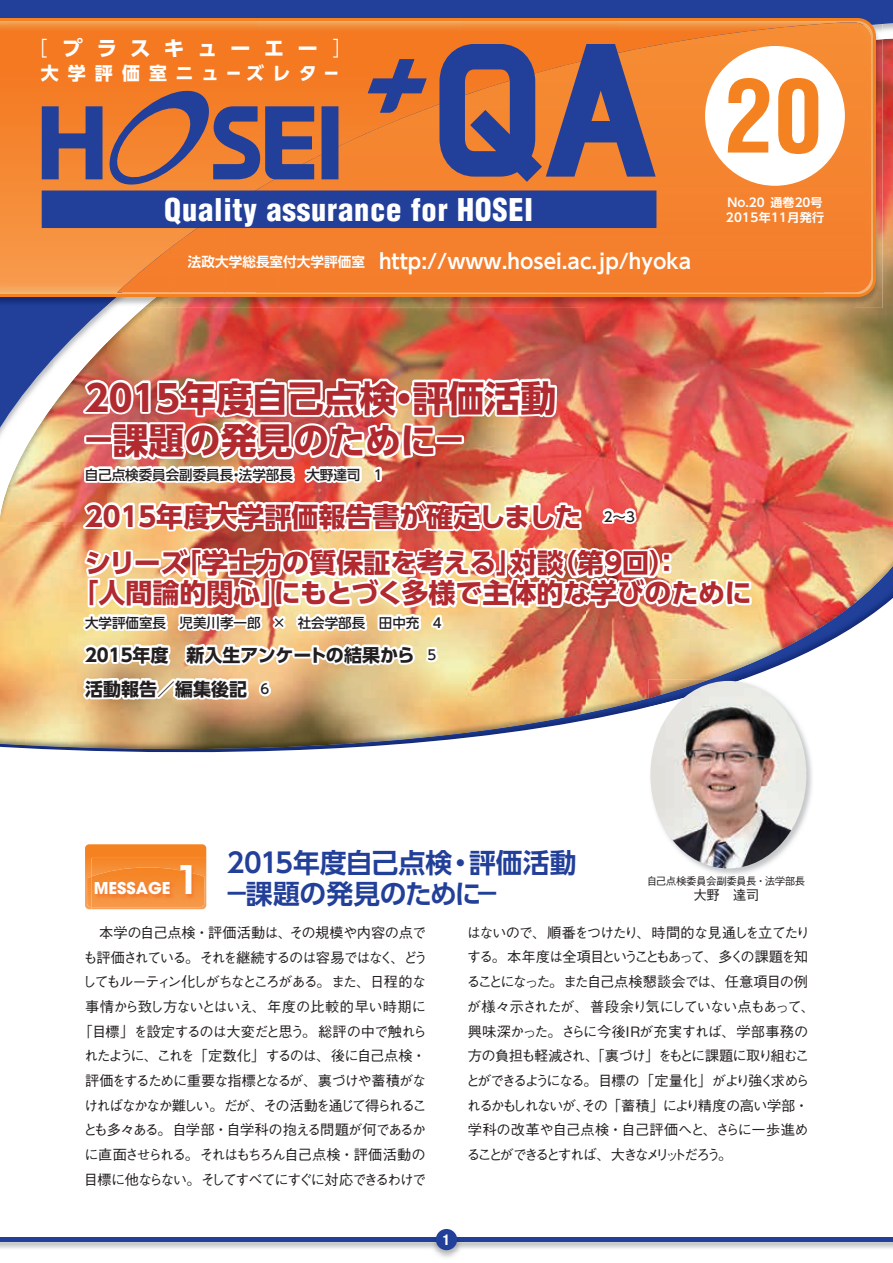
<style>
.page{position:relative;width:893px;height:1263px;background:#fff}
.page>*{position:absolute;margin:0;border:0;box-sizing:border-box;transform-origin:0 0}
.t1{font:700 condensed 99px "Helvetica";color:#f58220}
.t2{font:39px "ITC Avant Garde MM 575 750";color:#fff}
.t3{font:700 36px/42.5px "UD Shin Go Pro";color:#b02a2f}
.t4{font:900 condensed 30.6px "Helvetica";letter-spacing:.025em;color:#fff}
.t5{font:700 27px/46.8px "UD Shin Go Pro";color:#b02a2f}
.t6{font:700 27px "UD Shin Go Pr 6 De";letter-spacing:-.005em;color:#223f99}
.t7{font:700 20.55px "UD Shin Go Pro";letter-spacing:.63em;color:#fff}
.t8{font:300 20.55px "UD Shin Go Pro";color:#fff}
.t9{font:700 20.25px "UD Shin Go Pro De";color:#fff}
.t10{font:700 18px "UD Shin Go Pro";color:#231f20}
.t11{font:700 18px "UD Shin Go Pro";letter-spacing:.47em;color:#fff}
.t12{font:16.2px "ITC Avant Garde MM 740 750";color:#fff}
.t13{font:700 condensed 14.85px "Helvetica Neue LT Std";color:#fff}
.t14{font:500 14.25px/24.8px "Gothic BBB Pr 6";letter-spacing:-.095em;color:#231f20}
.t15{font:500 14.25px "Gothic BBB Pr 6";letter-spacing:-.125em;color:#231f20}
.t16{font:500 14.25px "Gothic BBB Pr 6";letter-spacing:-.035em;color:#231f20}
.t17{font:500 14.25px "Gothic BBB Pr 6";color:#231f20}
.t18{font:500 14.25px "Gothic BBB Pr 6";letter-spacing:-.21em;color:#231f20}
.t19{font:500 14.25px "Gothic BBB Pr 6";letter-spacing:-.01em;color:#231f20}
.t20{font:500 14.25px "Gothic BBB Pr 6";letter-spacing:-.055em;color:#231f20}
.t21{font:500 14.25px "Gothic BBB Pr 6";letter-spacing:-.03em;color:#231f20}
.t22{font:500 14.25px "Gothic BBB Pr 6";letter-spacing:-.045em;color:#231f20}
.t23{font:700 13.65px "UD Shin Go Pro De";color:#fff}
.t24{font:500 13.5px "UD Shin Go Pro";color:#231f20}
.t25{font:500 13.5px "Gothic BBB Pr 5";color:#231f20}
.t26{font:700 12px/15.8px "UD Shin Go Pro De";letter-spacing:.025em;color:#fff}
.t27{font:500 10.5px "Gothic BBB Pr 5";letter-spacing:-.045em;color:#231f20}
</style>
<div class="page">
<img style="left:0;top:0;width:893px;height:910px">
<div style="left:322px;top:107px;width:16px;height:72px;background:#223f99"></div>
<svg style="left:41px;top:83px;width:274px;height:109px;background:#ab6b52"></svg>
<svg style="left:439px;top:44px;width:217px;height:138px;background:#815e68"></svg>
<svg style="left:367px;top:59px;width:60px;height:54px;background:#9a6155"></svg>
<div style="left:43px;top:191px;width:613px;height:36px;background:#223f99"></div>
<div style="left:42px;top:190px;width:614px;height:38px;border:2px solid #223f99"></div>
<div style="left:706px;top:47px;width:138px;height:138px;background:#fff;border-radius:50%"></div>
<img style="left:75px;top:366px;width:484px;height:123px">
<svg style="left:75px;top:497px;width:509px;height:39px"></svg>
<svg style="left:593px;top:506px;width:46px;height:20px"></svg>
<img style="left:75px;top:544px;width:679px;height:181px">
<div style="left:0;top:1237px;width:893px;height:5px;background:#223f99"></div>
<img style="left:429px;top:1229px;width:35px;height:28px">
<div style="left:436px;top:1229px;width:21px;height:21px;background:#223f99;border-radius:50%"></div>
<svg style="left:85px;top:844px;width:121px;height:65px;background:#f5872a"></svg>
<img style="left:87px;top:876px;width:4px;height:31px">
<img style="left:91px;top:858px;width:117px;height:52px">
<img style="left:91px;top:858px;width:115px;height:51px">
<img style="left:91px;top:867px;width:113px;height:40px">
<img style="left:649px;top:679px;width:165px;height:197px">
<img style="left:650px;top:681px;width:156px;height:187px">
<h3 class="t7" style="left:62px;top:32px;width:257px">プラスキューエー</h3>
<h3 class="t8" style="left:27px;top:32px;width:22px">［</h3>
<p class="t11" style="left:41px;top:58px;width:299px">大学評価室ニューズレター</p>
<h3 class="t8" style="left:333px;top:32px;width:22px">[</h3>
<h3 class="t4" style="left:164px;top:191px;width:370px">Quality assurance for HOSEI</h3>
<h3 class="t9" style="left:379px;top:245px;width:314px">http://www.hosei.ac.jp/hyoka</h3>
<p class="t23" style="left:188px;top:250px;width:179px">法政大学総長室付大学評価室</p>
<h1 class="t1" style="left:725px;top:54px;width:100px">20</h1>
<p class="t26" style="left:771px;top:194px;width:53px">通巻20号</p>
<p class="t26" style="left:726px;top:194px;width:100px">No.20<br>2015年11月発行</p>
<h3 class="t3" style="left:81px;top:376px;width:388px">2015年度自己点検<br>－課題の発見のために－</h3>
<p class="t24" style="left:374px;top:464px;width:10px">1</p>
<h3 class="t3" style="left:412px;top:376px;width:145px">評価活動</h3>
<h3 class="t3" style="left:386px;top:376px;width:37px">・</h3>
<p class="t24" style="left:85px;top:464px;width:277px">自己点検委員会副委員長法学部長　大野達司</p>
<p class="t24" style="left:229px;top:464px;width:15px">・</p>
<h3 class="t5" style="left:550px;top:492px;width:131px;text-indent:-465px">2015年度大学評価報告書が確定しました<br>（第9回：(</h3>
<p class="t24" style="left:604px;top:505px;width:33px">2~3</p>
<h3 class="t5" style="left:84px;top:539px;width:105px">シリーズ</h3>
<h3 class="t5" style="left:174px;top:539px;width:351px">「学士力の質保証を考える」</h3>
<h3 class="t5" style="left:510px;top:539px;width:55px">対談</h3>
<h3 class="t5" style="left:274px;top:569px;width:479px">にもとづく多様で主体的な学びのために</h3>
<h3 class="t5" style="left:72px;top:569px;width:217px">「人間論的関心」</h3>
<p class="t24" style="left:85px;top:612px;width:336px">大学評価室長　児美川孝一郎　×　社会学部長　田中充</p>
<p class="t10" style="left:85px;top:640px;width:331px">2015年度　新入生アンケートの結果から</p>
<p class="t24" style="left:261px;top:678px;width:10px">6</p>
<p class="t10" style="left:85px;top:674px;width:163px">活動報告／編集後記</p>
<p class="t24" style="left:433px;top:612px;width:10px">4</p>
<p class="t24" style="left:428px;top:644px;width:10px">5</p>
<h3 class="t6" style="left:227px;top:840px;width:227px">2015年度自己点検</h3>
<h3 class="t6" style="left:469px;top:840px;width:109px">評価活動</h3>
<h3 class="t6" style="left:447px;top:840px;width:28px">・</h3>
<h2 class="t2" style="left:177px;top:855px;width:25px">1</h2>
<p class="t27" style="left:647px;top:872px;width:160px">自己点検委員会副委員長・法学部長</p>
<h3 class="t6" style="left:246px;top:872px;width:237px">課題の発見のために</h3>
<p class="t12" style="left:94px;top:878px;width:78px">MESSAGE</p>
<h3 class="t6" style="left:224px;top:872px;width:28px">－</h3>
<p class="t25" style="left:694px;top:884px;width:67px">大野　達司</p>
<p class="t21" style="left:289px;top:921px;width:139px">その規模や内容の点で</p>
<h3 class="t6" style="left:474px;top:872px;width:28px">－</h3>
<p class="t19" style="left:99px;top:921px;width:194px">本学の自己点検・評価活動は、</p>
<p class="t20" style="left:636px;top:921px;width:175px">、時間的な見通しを立てたり</p>
<p class="t14" style="left:466px;top:919px;width:351px">はないので、順番をつけたり<br>する。本年度は全項目ということもあって、多くの課題を知ることになった。また自己点検懇談会では、任意項目の例が様々示されたが、普段余り気にしていない点もあって、興味深かった。さらに今後IRが充実すれば、学部事務の方の負担も軽減され、「裏づけ」をもとに課題に取り組むことができるようになる。目標の「定量化」がより強く求められるかもしれないがその「蓄積」により精度の高い学部・</p>
<p class="t14" style="left:576px;top:1092px;width:16px">、</p>
<p class="t17" style="left:468px;top:1118px;width:343px">学科の改革や自己点検・自己評価へと、さらに一歩進め</p>
<p class="t14" style="left:718px;top:1141px;width:16px">。</p>
<p class="t14" style="left:83px;top:944px;width:312px">も評価されている。それを継続するのは容易ではなく</p>
<p class="t15" style="left:82px;top:970px;width:346px">してもルーティン化しがちなところがある。また、日程的な</p>
<p class="t16" style="left:85px;top:995px;width:342px">事情から致し方ないとはいえ、年度の比較的早い時期に</p>
<p class="t22" style="left:302px;top:1020px;width:126px">。総評の中で触れら</p>
<p class="t14" style="left:390px;top:944px;width:39px">、どう</p>
<p class="t14" style="left:83px;top:1018px;width:345px;text-indent:-5px">「目標」を設定するのは大変だと思う<br>れたように、これを「定数化」するのは、後に自己点検・評価をするために重要な指標となるが、裏づけや蓄積がなければなかなか難しい。だが、その活動を通じて得られることも多々ある。自学部・自学科の抱える問題が何であるかに直面させられる。それはもちろん自己点検・評価活動の目標に他ならない。そしてすべてにすぐに対応できるわけで</p>
<p class="t18" style="left:466px;top:1143px;width:256px">ることができるとすれば、大きなメリットだろう</p>
<p class="t13" style="left:443px;top:1231px;width:9px">1</p>
</div>
